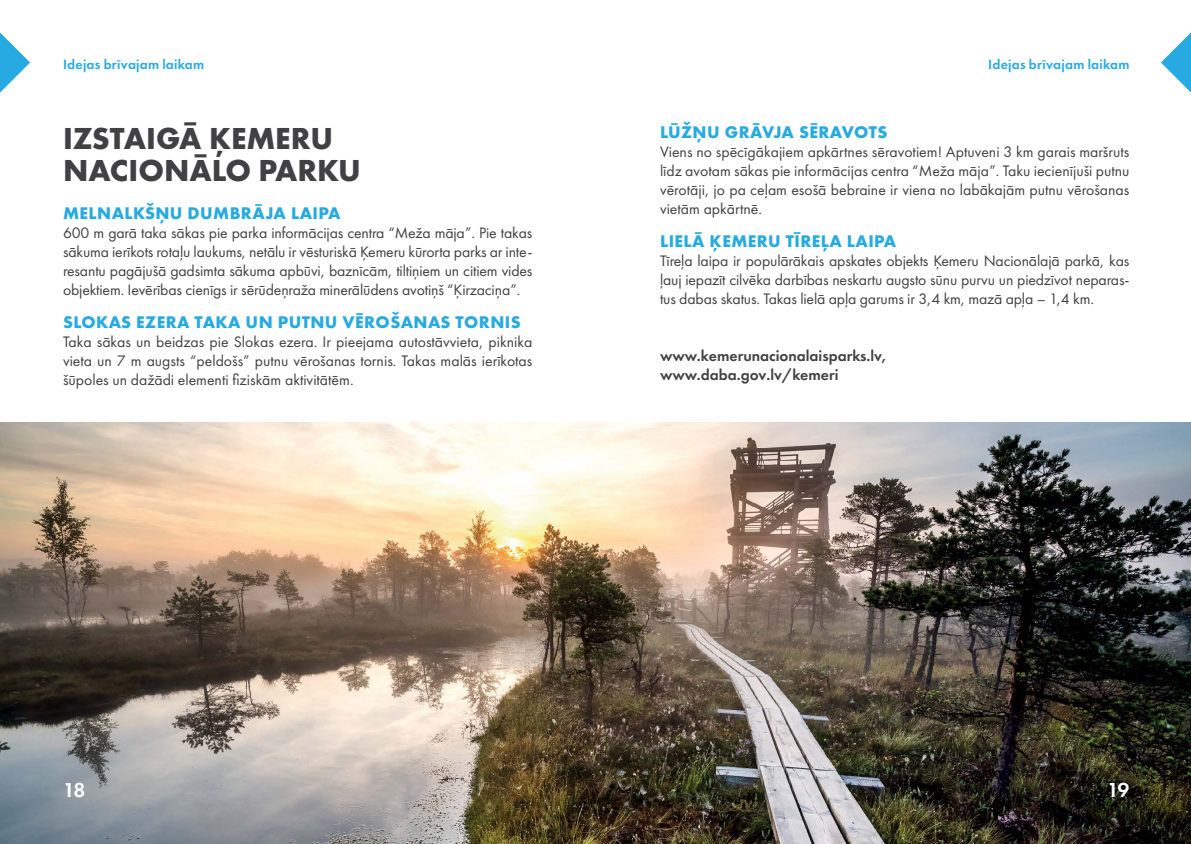
<style>
.page{position:relative;width:1191px;height:844px;background:#fff}
.page>*{position:absolute;margin:0;border:0;box-sizing:border-box;transform-origin:0 0}
.t1{font:31.5px/31.5px "Futura PT Bold";color:#414042}
.t2{font:21px "Futura PT Demi";color:#fff}
.t3{font:17.5px "Futura PT Bold";letter-spacing:.025em;color:#27aae1}
.t4{font:15.75px/18.9px "Futura PT Book";letter-spacing:-.01em;color:#414042;text-align:justify}
.t5{font:15.75px/18.9px "Futura PT Demi";color:#414042}
.t6{font:14px "Futura PT Demi";letter-spacing:.02em;color:#27aae1}
</style>
<div class="page">
<img style="left:0;top:422px;width:1191px;height:421px">
<svg style="left:0;top:32px;width:30px;height:61px"></svg>
<svg style="left:1161px;top:32px;width:30px;height:61px"></svg>
<p class="t6" style="left:63px;top:56px;width:143px">Idejas brīvajam laikam</p>
<h1 class="t1" style="left:63px;top:122px;width:299px">IZSTAIGĀ ĶEMERU<br>NACIONĀLO PARKU</h1>
<p class="t3" style="left:63px;top:202px;width:279px">MELNALKŠŅU DUMBRĀJA LAIPA</p>
<p class="t4" style="left:63px;top:223px;width:471px">600 m garā taka sākas pie parka informācijas centra “Meža māja”. Pie takas sākuma ierīkots rotaļu laukums, netālu ir vēsturiskā Ķemeru kūrorta parks ar inte&shy;resantu pagājušā gadsimta sākuma apbūvi, baznīcām, tiltiņiem un citiem vides objektiem. Ievērības cienīgs ir sērūdeņraža minerālūdens avotiņš “Ķirzaciņa”.</p>
<p class="t3" style="left:63px;top:311px;width:459px">SLOKAS EZERA TAKA UN PUTNU VĒROŠANAS TORNIS</p>
<p class="t4" style="left:63px;top:332px;width:471px">Taka sākas un beidzas pie Slokas ezera. Ir pieejama autostāvvieta, piknika vieta un 7 m augsts “peldošs” putnu vērošanas tornis. Takas malās ierīkotas šūpoles un dažādi elementi fiziskām aktivitātēm.</p>
<p class="t6" style="left:988px;top:56px;width:143px">Idejas brīvajam laikam</p>
<p class="t3" style="left:660px;top:121px;width:229px">LŪŽŅU GRĀVJA SĒRAVOTS</p>
<p class="t4" style="left:660px;top:142px;width:471px">Viens no spēcīgākajiem apkārtnes sēravotiem! Aptuveni 3 km garais maršruts līdz avotam sākas pie informācijas centra “Meža māja”. Taku iecienījuši putnu vērotāji, jo pa ceļam esošā bebraine ir viena no labākajām putnu vērošanas vietām apkārtnē.</p>
<p class="t3" style="left:660px;top:230px;width:238px">LIELĀ ĶEMERU TĪREĻA LAIPA</p>
<p class="t4" style="left:660px;top:251px;width:471px">Tīreļa laipa ir populārākais apskates objekts Ķemeru Nacionālajā parkā, kas ļauj iepazīt cilvēka darbības neskartu augsto sūnu purvu un piedzīvot neparas&shy;tus dabas skatus. Takas lielā apļa garums ir 3,4 km, mazā apļa – 1,4 km.</p>
<p class="t5" style="left:660px;top:346px;width:228px">www.kemerunacionalaisparks.lv, www.daba.gov.lv/kemeri</p>
<h2 class="t2" style="left:63px;top:776px;width:24px">18</h2>
<h2 class="t2" style="left:1107px;top:776px;width:24px">19</h2>
</div>
